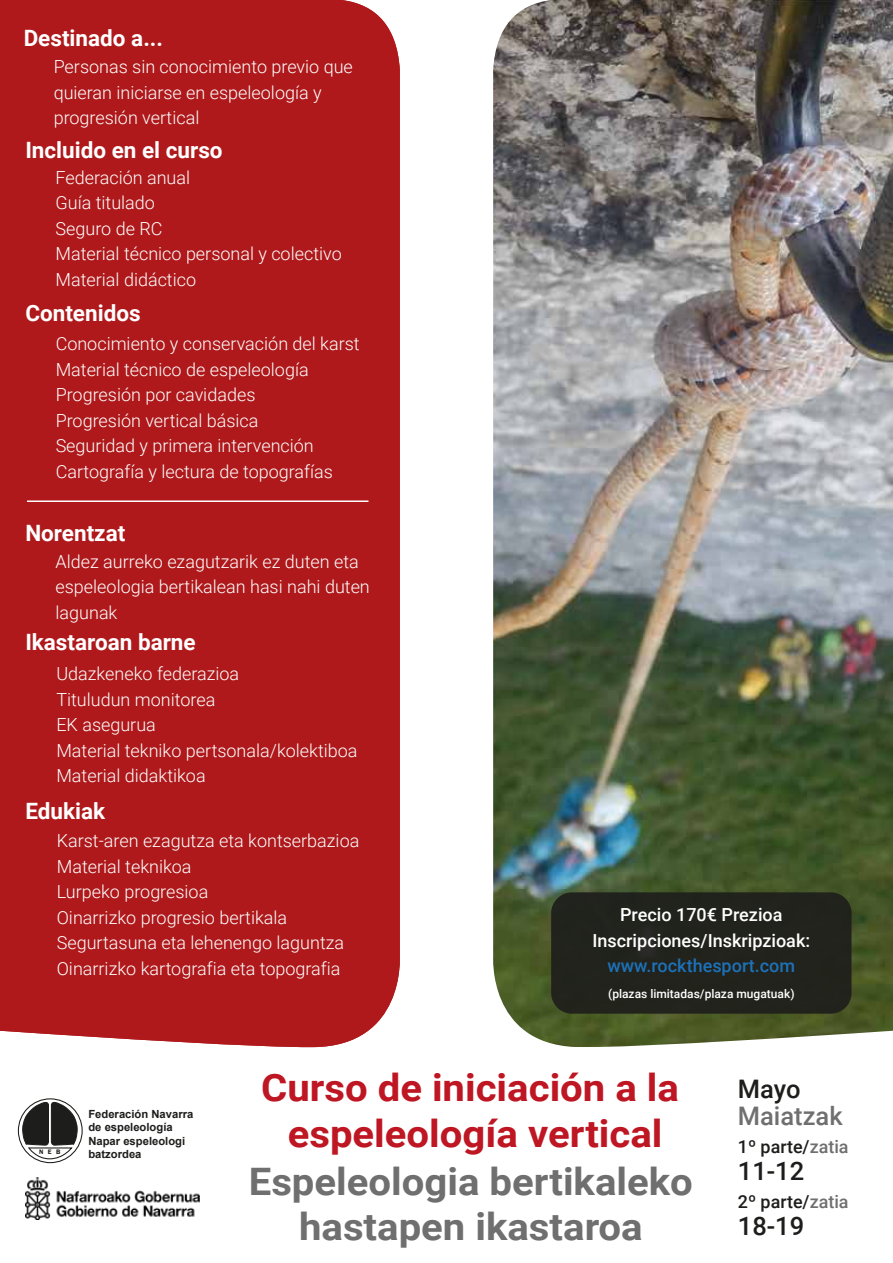
<style>
.page{position:relative;width:893px;height:1263px;background:#fff}
.page>*{position:absolute;margin:0;border:0;box-sizing:border-box;transform-origin:0 0}
.t1{font:700 37.8px/45.5px "Roboto";color:#be1622;text-align:center;scale:1.06 1}
.t2{font:700 37.8px/45.5px "Roboto";color:#706f6f;text-align:center;scale:1.06 1}
.t3{font:500 25.5px "Roboto";color:#1d1d1b}
.t4{font:500 25.5px "Roboto";color:#706f6f}
.t5{font:700 22.5px "Roboto";color:#fff}
.t6{font:300 18px/25.5px "Roboto";color:#fff}
.t7{font:500 18px/25.5px "Roboto";color:#fff;text-align:center}
.t8{font:500 18px "Roboto";color:#1d71b8}
.t9{font:500 17.85px "Roboto";color:#1d1d1b}
.t10{font:500 12px "Roboto";color:#fff}
.t11{font:700 11.25px/13.5px "Arial";color:#1d1d1b}
.t12{font:600 6.6px "Franklin Gothic";color:#1d1d1b}
.s1{color:#706f6f}
</style>
<div class="page">
<img style="left:493px;top:0;width:400px;height:1047px">
<div style="left:0;top:0;width:400px;height:1047px;background:#af191b"></div>
<svg style="left:15px;top:1096px;width:70px;height:69px"></svg>
<svg style="left:22px;top:1101px;width:56px;height:58px"></svg>
<div style="left:18px;top:1098px;width:65px;height:65px;border:1px solid #1d1d1b;border-radius:50%"></div>
<div style="left:551px;top:892px;width:300px;height:122px;background:#1d1d1b;border-radius:21px"></div>
<img style="left:25px;top:1177px;width:175px;height:42px">
<hr style="left:27px;top:500px;width:341px;height:2px;background:#fff">
<p class="t5" style="left:24px;top:23px;width:141px">Destinado a...</p>
<p class="t6" style="left:54px;top:53px;width:301px">Personas sin conocimiento previo que quieran iniciarse en espeleología y progresión vertical</p>
<p class="t5" style="left:25px;top:134px;width:199px">Incluido en el curso</p>
<p class="t6" style="left:56px;top:164px;width:288px">Federación anual<br>Guía titulado<br>Seguro de RC<br>Material técnico personal y colectivo<br>Material didáctico</p>
<p class="t5" style="left:25px;top:297px;width:117px">Contenidos</p>
<p class="t6" style="left:56px;top:330px;width:306px">Conocimiento y conservación del karst Material técnico de espeleología Progresión por cavidades<br>Progresión vertical básica<br>Seguridad y primera intervención Cartografía y lectura de topografías</p>
<p class="t5" style="left:25px;top:517px;width:102px">Norentzat</p>
<p class="t6" style="left:56px;top:548px;width:316px">Aldez aurreko ezagutzarik ez duten eta espeleologia bertikalean hasi nahi duten lagunak</p>
<p class="t5" style="left:25px;top:626px;width:172px">Ikastaroan barne</p>
<p class="t6" style="left:56px;top:660px;width:303px">Udazkeneko federazioa<br>Tituludun monitorea<br>EK asegurua<br>Material tekniko pertsonala/kolektiboa<br>Material didaktikoa</p>
<p class="t5" style="left:25px;top:795px;width:81px">Edukiak</p>
<p class="t6" style="left:57px;top:827px;width:304px">Karst-aren ezagutza eta kontserbazioa<br>Material teknikoa<br>Lurpeko progresioa<br>Oinarrizko progresio bertikala<br>Segurtasuna eta lehenengo laguntza<br>Oinarrizko kartografia eta topografia</p>
<p class="t7" style="left:592px;top:901px;width:219px">Precio 170€ Prezioa<br>Inscripciones/Inskripzioak:</p>
<p class="t8" style="left:608px;top:953px;width:189px">www.rockthesport.com</p>
<p class="t10" style="left:608px;top:985px;width:188px">(plazas limitadas/plaza mugatuak)</p>
<p class="t12" style="left:39px;top:1148px;width:23px">NEB</p>
<p class="t11" style="left:88px;top:1107px;width:106px">Federación Navarra de espeleología<br>Napar espeleologi batzordea</p>
<h1 class="t1" style="left:261px;top:1064px;width:396px">Curso de iniciación a la espeleología vertical</h1>
<h1 class="t2" style="left:249px;top:1157px;width:421px">Espeleologia bertikaleko hastapen ikastaroa</h1>
<h2 class="t3" style="left:738px;top:1071px;width:64px">Mayo</h2>
<h2 class="t4" style="left:738px;top:1098px;width:106px">Maiatzak</h2>
<h2 class="t3" style="left:738px;top:1153px;width:68px">11-12</h2>
<p class="t9" style="left:738px;top:1134px;width:112px">1º parte/<span class="s1">zatia</span></p>
<p class="t9" style="left:738px;top:1189px;width:112px">2º parte/<span class="s1">zatia</span></p>
<h2 class="t3" style="left:738px;top:1208px;width:68px">18-19</h2>
</div>
